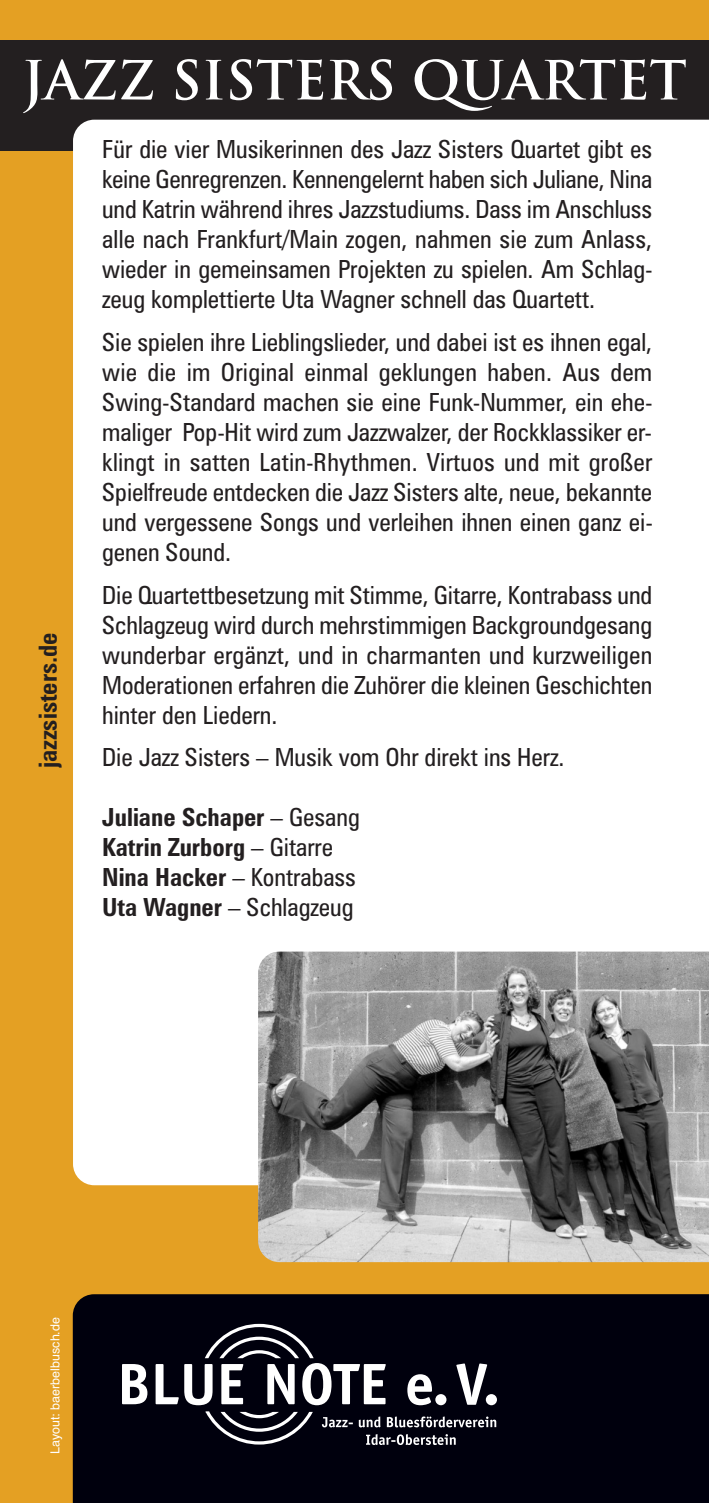
<style>
.page{position:relative;width:709px;height:1503px;background:#fff}
.page>*{position:absolute;margin:0;border:0;box-sizing:border-box;transform-origin:0 0}
.t1{font:700 52.5px "Trajan Pro";color:#fff}
.t2{font:condensed 25px/30px "Zurich BT";color:#231f20;text-align:justify}
.t3{font:700 condensed 25px/30px "Zurich BT";color:#231f20}
.t4{font:12.5px "Helvetica";color:#fff}
.s1{font-weight:400}
</style>
<div class="page">
<div style="left:0;top:0;width:709px;height:1502px;background:#e4a023"></div>
<div style="left:0;top:40px;width:709px;height:111px;background:#231f20"></div>
<div style="left:73px;top:120px;width:636px;height:1065px;background:#fff"></div>
<div style="left:73px;top:1294px;width:636px;height:208px;background:#00000d"></div>
<svg style="left:206px;top:1411px;width:107px;height:33px;background:#393943"></svg>
<svg style="left:122px;top:1363px;width:25px;height:41px"></svg>
<svg style="left:156px;top:1323px;width:230px;height:82px;background:#42424c"></svg>
<svg style="left:407px;top:1374px;width:25px;height:31px"></svg>
<div style="left:435px;top:1394px;width:11px;height:11px;background:#fff;border-radius:50%"></div>
<svg style="left:456px;top:1363px;width:31px;height:41px"></svg>
<div style="left:486px;top:1394px;width:11px;height:11px;background:#fff;border-radius:50%"></div>
<svg style="left:322px;top:1416px;width:31px;height:11px"></svg>
<svg style="left:359px;top:1416px;width:21px;height:11px"></svg>
<svg style="left:387px;top:1416px;width:109px;height:11px"></svg>
<svg style="left:366px;top:1434px;width:90px;height:10px"></svg>
<img style="left:258px;top:951px;width:451px;height:311px">
<h1 class="t1" style="left:22px;top:51px;width:666px">JAZZ SISTERS QUARTET</h1>
<p class="t3" style="left:35px;top:768px;width:137px;rotate:-90deg">jazzsisters.de</p>
<p class="t2" style="left:102px;top:137px;width:551px">Für die vier Musikerinnen des Jazz Sisters Quartet gibt es keine Genregrenzen. Kennengelernt haben sich Juliane, Nina und Katrin während ihres Jazzstudiums. Dass im Anschluss alle nach Frankfurt/Main zogen, nahmen sie zum Anlass, wieder in gemeinsamen Projekten zu spielen. Am Schlag&shy;zeug komplettierte Uta Wagner schnell das Quartett.</p>
<p class="t2" style="left:102px;top:329px;width:552px">Sie spielen ihre Lieblingslieder, und dabei ist es ihnen egal, wie die im Original einmal geklungen haben. Aus dem Swing-Standard machen sie eine Funk-Nummer, ein ehe&shy;maliger Pop-Hit wird zum Jazzwalzer, der Rockklassiker er&shy;klingt in satten Latin-Rhythmen. Virtuos und mit großer Spielfreude entdecken die Jazz Sisters alte, neue, bekannte und vergessene Songs und verleihen ihnen einen ganz ei&shy;genen Sound.</p>
<p class="t2" style="left:102px;top:582px;width:551px">Die Quartettbesetzung mit Stimme, Gitarre, Kontrabass und Schlagzeug wird durch mehrstimmigen Backgroundgesang wunderbar ergänzt, und in charmanten und kurzweiligen Moderationen erfahren die Zuhörer die kleinen Geschichten hinter den Liedern.</p>
<p class="t2" style="left:102px;top:744px;width:464px">Die Jazz Sisters – Musik vom Ohr direkt ins Herz.</p>
<p class="t3" style="left:102px;top:804px;width:259px">Juliane Schaper <span class="s1">– Gesang<br></span>Katrin Zurborg <span class="s1">– Gitarre<br></span>Nina Hacker <span class="s1">– Kontrabass<br></span>Uta Wagner <span class="s1">– Schlagzeug</span></p>
<p class="t4" style="left:48px;top:1453px;width:138px;rotate:-90deg">Layout: baerbelbusch.de</p>
</div>
